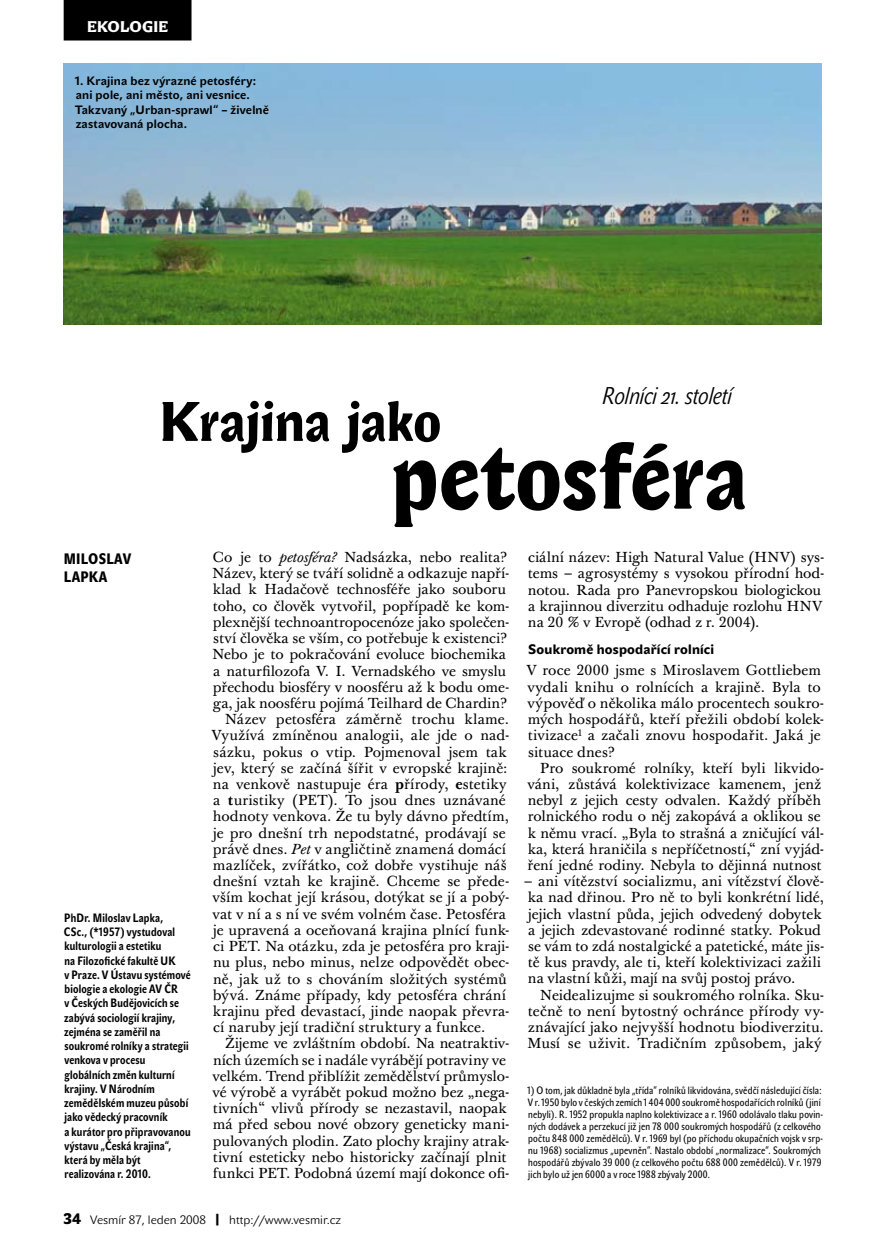
<style>
.page{position:relative;width:881px;height:1255px;background:#fff}
.page>*{position:absolute;margin:0;border:0;box-sizing:border-box;transform-origin:0 0}
.t1{font:700 90px "Lexon Gothic";color:#000}
.t2{font:700 54px "Lexon Gothic";letter-spacing:-.005em;color:#000}
.t3{font:italic 24px "John Sans Cond Lite Pro";letter-spacing:-.005em;color:#000}
.t4{font:15px/18px "John Sans Cond Heavy Pro";letter-spacing:.015em;color:#000}
.t5{font:700 15px "Lexon SC+OSF";letter-spacing:.015em;color:#fff}
.t6{font:14.25px/16.2px "Baskerville 10 Pro";color:#000}
.t7{font:13.5px "John Sans Heavy Pro";letter-spacing:.015em;color:#000}
.t8{font:700 12px/14.2px "John Sans Cond Text Pro";letter-spacing:.015em;color:#000}
.t9{font:700 12px/14.2px "John Sans Text Pro";letter-spacing:.015em;color:#000}
.t10{font:12px "John Sans Lite Pro";color:#000}
.t11{font:10.5px/12px "John Sans Cond Text Pro";letter-spacing:.02em;color:#000}
.s1{font-style:italic}
.s2{font-weight:700}
.s3{font-family:"John Sans Black Pro";font-size:15px}
.s4{font-family:"John Sans Black Pro"}
</style>
<div class="page">
<img style="left:64px;top:64px;width:757px;height:261px">
<div style="left:64px;top:0;width:127px;height:40px;background:#000"></div>
<p class="t5" style="left:87px;top:18px;width:83px">EKOLOGIE</p>
<p class="t9" style="left:75px;top:74px;width:195px">1. Krajina bez výrazné petosféry: ani pole, ani město, ani vesnice.<br>Takzvaný „Urban-sprawl“ – živelně zastavovaná plocha.</p>
<h3 class="t3" style="left:602px;top:382px;width:131px">Rolníci 21. století</h3>
<h2 class="t2" style="left:159px;top:391px;width:283px">Krajina jako</h2>
<h1 class="t1" style="left:390px;top:426px;width:358px">petosféra</h1>
<p class="t4" style="left:64px;top:549px;width:69px">MILOSLAV<br>LAPKA</p>
<p class="t8" style="left:64px;top:910px;width:128px">PhDr. Miloslav Lapka,<br>CSc., (*1957) vystudoval kulturologii a estetiku<br>na Filozofické fakultě UK<br>v Praze. V Ústavu systémové biologie a ekologie AV ČR<br>v Českých Budějovicích se zabývá sociologií krajiny, zejména se zaměřil na soukromé rolníky a strategii venkova v procesu globálních změn kulturní krajiny. V Národním zemědělském muzeu působí jako vědecký pracovník<br>a kurátor pro připravovanou výstavu „Česká krajina“, která by měla být realizována r. 2010.</p>
<p class="t6" style="left:213px;top:550px;width:295px">Co je to <span class="s1">petosféra?</span> Nadsázka, nebo realita?</p>
<p class="t6" style="left:212px;top:566px;width:298px">Název, který se tváří solidně a odkazuje napří-</p>
<p class="t6" style="left:213px;top:582px;width:295px">klad k Hadačově technosféře jako souboru</p>
<p class="t6" style="left:213px;top:598px;width:298px">toho, co člověk vytvořil, popřípadě ke kom-</p>
<p class="t6" style="left:213px;top:615px;width:298px">plexnější technoantropocenóze jako společen-</p>
<p class="t6" style="left:213px;top:631px;width:295px">ství člověka se vším, co potřebuje k existenci?</p>
<p class="t6" style="left:212px;top:647px;width:295px">Nebo je to pokračování evoluce biochemika</p>
<p class="t6" style="left:213px;top:663px;width:294px">a naturfilozofa V. I. Vernadského ve smyslu</p>
<p class="t6" style="left:213px;top:679px;width:298px">přechodu biosféry v noosféru až k bodu ome-</p>
<p class="t6" style="left:213px;top:696px;width:295px">ga, jak noosféru pojímá Teilhard de Chardin?</p>
<p class="t6" style="left:225px;top:712px;width:285px">Název petosféra záměrně trochu klame.</p>
<p class="t6" style="left:212px;top:728px;width:299px">Využívá zmíněnou analogii, ale jde o nad-</p>
<p class="t6" style="left:213px;top:744px;width:295px">sázku, pokus o vtip. Pojmenoval jsem tak</p>
<p class="t6" style="left:213px;top:760px;width:296px">jev, který se začíná šířit v evropské krajině:</p>
<p class="t6" style="left:213px;top:777px;width:295px">na venkově nastupuje éra <span class="s2">p</span>řírody, <span class="s2">e</span>stetiky</p>
<p class="t6" style="left:213px;top:793px;width:294px">a <span class="s2">t</span>uristiky (PET). To jsou dnes uznávané</p>
<p class="t6" style="left:213px;top:809px;width:297px">hodnoty venkova. Že tu byly dávno předtím,</p>
<p class="t6" style="left:213px;top:825px;width:294px">je pro dnešní trh nepodstatné, prodávají se</p>
<p class="t6" style="left:213px;top:841px;width:294px">právě dnes. <span class="s1">Pet</span> v angličtině znamená domácí</p>
<p class="t6" style="left:213px;top:858px;width:295px">mazlíček, zvířátko, což dobře vystihuje náš</p>
<p class="t6" style="left:213px;top:874px;width:297px">dnešní vztah ke krajině. Chceme se přede-</p>
<p class="t6" style="left:212px;top:890px;width:298px">vším kochat její krásou, dotýkat se jí a pobý-</p>
<p class="t6" style="left:212px;top:906px;width:295px">vat v ní a s ní ve svém volném čase. Petosféra</p>
<p class="t6" style="left:213px;top:922px;width:298px">je upravená a oceňovaná krajina plnící funk-</p>
<p class="t6" style="left:213px;top:939px;width:297px">ci PET. Na otázku, zda je petosféra pro kraji-</p>
<p class="t6" style="left:213px;top:955px;width:298px">nu plus, nebo minus, nelze odpovědět obec-</p>
<p class="t6" style="left:213px;top:971px;width:295px">ně, jak už to s chováním složitých systémů</p>
<p class="t6" style="left:213px;top:987px;width:294px">bývá. Známe případy, kdy petosféra chrání</p>
<p class="t6" style="left:213px;top:1003px;width:298px">krajinu před devastací, jinde naopak převra-</p>
<p class="t6" style="left:213px;top:1020px;width:273px">cí naruby její tradiční struktury a funkce.</p>
<p class="t6" style="left:225px;top:1036px;width:285px">Žijeme ve zvláštním období. Na neatraktiv-</p>
<p class="t6" style="left:213px;top:1052px;width:294px">ních územích se i nadále vyrábějí potraviny ve</p>
<p class="t6" style="left:212px;top:1068px;width:298px">velkém. Trend přiblížit zemědělství průmyslo-</p>
<p class="t6" style="left:212px;top:1084px;width:298px">vé výrobě a vyrábět pokud možno bez „nega-</p>
<p class="t6" style="left:213px;top:1101px;width:295px">tivních“ vlivů přírody se nezastavil, naopak</p>
<p class="t6" style="left:213px;top:1117px;width:298px">má před sebou nové obzory geneticky mani-</p>
<p class="t6" style="left:213px;top:1133px;width:298px">pulovaných plodin. Zato plochy krajiny atrak-</p>
<p class="t6" style="left:213px;top:1149px;width:295px">tivní esteticky nebo historicky začínají plnit</p>
<p class="t6" style="left:213px;top:1165px;width:298px">funkci PET. Podobná území mají dokonce ofi-</p>
<p class="t10" style="left:63px;top:1213px;width:279px"><span class="s3">34</span> Vesmír 87, leden 2008 <span class="s4">|</span> http://www.vesmir.cz</p>
<p class="t6" style="left:527px;top:550px;width:298px">ciální název: High Natural Value (HNV) sys&shy;tems – agrosystémy s vysokou přírodní hod&shy;notou. Rada pro Panevropskou biologickou a krajinnou diverzitu odhaduje rozlohu HNV na 20 % v Evropě (odhad z r. 2004).</p>
<p class="t7" style="left:528px;top:641px;width:187px">Soukromě hospodařící rolníci</p>
<p class="t6" style="left:526px;top:663px;width:299px">V roce 2000 jsme s Miroslavem Gottliebem vydali knihu o rolnících a krajině. Byla to výpověď o několika málo procentech soukro&shy;mých hospodářů, kteří přežili období kolek&shy;tivizace<sup>1</sup> a začali znovu hospodařit. Jaká je situace dnes?</p>
<p class="t6" style="left:527px;top:760px;width:298px;text-indent:12px">Pro soukromé rolníky, kteří byli likvido&shy;váni, zůstává kolektivizace kamenem, jenž nebyl z jejich cesty odvalen. Každý příběh rolnického rodu o něj zakopává a oklikou se k němu vrací. „Byla to strašná a zničující vál&shy;ka, která hraničila s nepříčetností,“ zní vyjád&shy;ření jedné rodiny. Nebyla to dějinná nutnost</p>
<p class="t6" style="left:523px;top:874px;width:302px">– ani vítězství socializmu, ani vítězství člově&shy;ka nad dřinou. Pro ně to byli konkrétní lidé, jejich vlastní půda, jejich odvedený dobytek a jejich zdevastované rodinné statky. Pokud se vám to zdá nostalgické a patetické, máte jis&shy;tě kus pravdy, ale ti, kteří kolektivizaci zažili na vlastní kůži, mají na svůj postoj právo.</p>
<p class="t6" style="left:527px;top:987px;width:298px;text-align:justify;text-indent:13px">Neidealizujme si soukromého rolníka. Sku&shy;tečně to není bytostný ochránce přírody vy&shy;znávající jako nejvyšší hodnotu biodiverzitu.<br>Musí se uživit. Tradičním způsobem, jaký</p>
<p class="t11" style="left:527px;top:1084px;width:297px">1) O tom, jak důkladně byla „třída“ rolníků likvidována, svědčí následující čísla:<br>V r. 1950 bylo včeských zemích 1 404 000 soukromě hospodařících rolníků (jiní nebyli). R. 1952 propukla naplno kolektivizace a r. 1960 odolávalo tlaku povin&shy;ných dodávek a perzekucí již jen 78 000 soukromých hospodářů (z celkového počtu 848 000 zemědělců). V r. 1969 byl (po příchodu okupačních vojsk v srp&shy;nu 1968) socializmus „upevněn“. Nastalo období „normalizace“. Soukromých hospodářů zbývalo 39 000 (z celkového počtu 688 000 zemědělců). V r. 1979 jich bylo už jen 6000 a v roce 1988 zbývaly 2000.</p>
</div>
